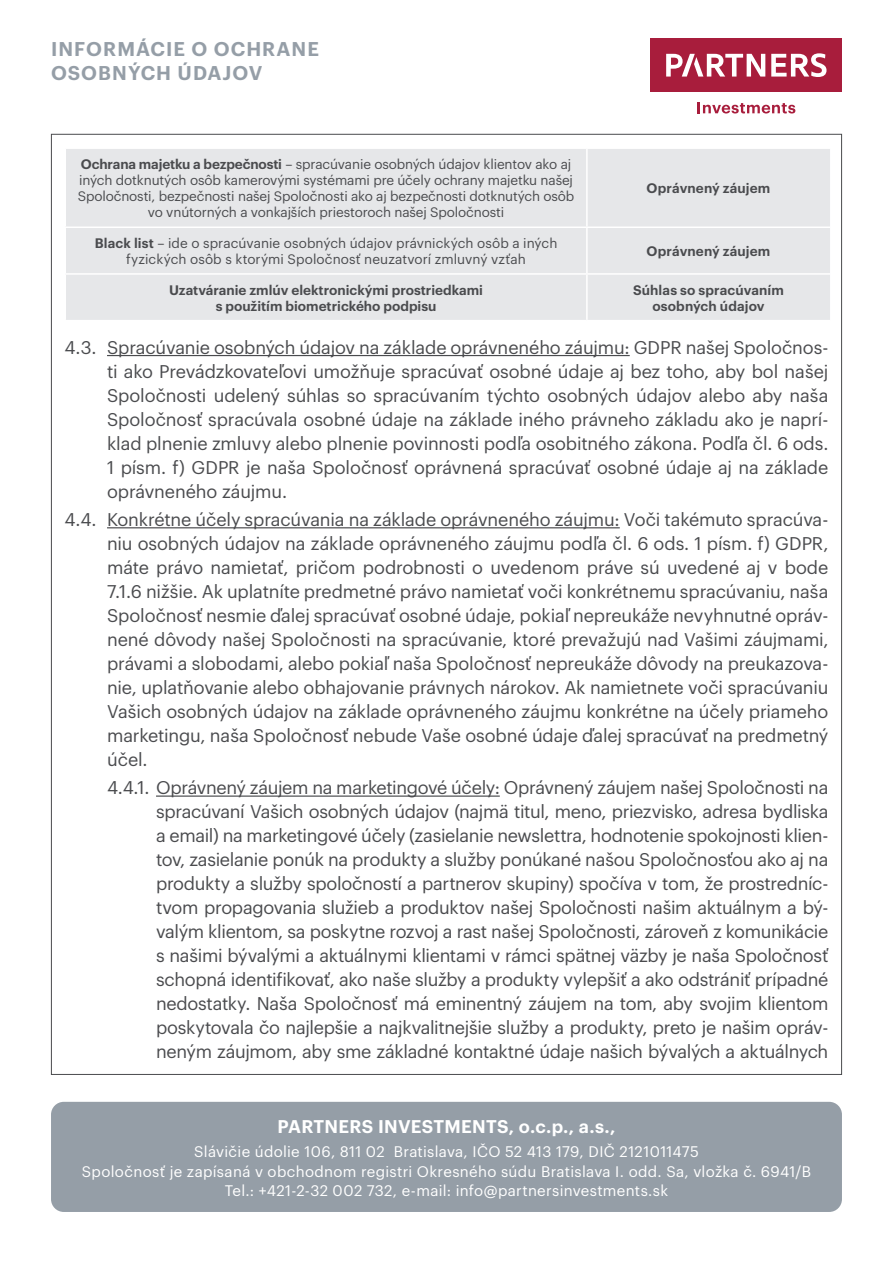
<style>
.page{position:relative;width:893px;height:1263px;background:#fff}
.page>*{position:absolute;margin:0;border:0;box-sizing:border-box;transform-origin:0 0}
.t1{font:600 19.5px/23.4px "Graphik";letter-spacing:.055em;color:#959ea7}
.t2{font:18px/24px "Graphik";letter-spacing:-.01em;color:#4a4b4e;text-align:justify}
.t3{font:600 18px "Graphik";letter-spacing:.01em;color:#fff}
.t4{font:15px/19.5px "Graphik";letter-spacing:.02em;color:#fff;text-align:center}
.t5{font:13.5px/16.2px "Graphik";letter-spacing:-.01em;color:#4a4b4e;text-align:center}
.t6{font:600 13.5px/16.2px "Graphik";color:#4a4b4e;text-align:center}
.s1{font-weight:600}
</style>
<div class="page">
<div style="left:651px;top:38px;width:191px;height:54px;background:#a81d3c"></div>
<svg style="left:771px;top:53px;width:55px;height:24px"></svg>
<svg style="left:666px;top:54px;width:99px;height:23px"></svg>
<svg style="left:698px;top:102px;width:97px;height:11px"></svg>
<div style="left:51px;top:1102px;width:791px;height:110px;background:#959ea7;border-radius:13px"></div>
<hr style="left:107px;top:355px;width:523px;height:1px;background:#4a4b4e">
<hr style="left:107px;top:527px;width:513px;height:1px;background:#4a4b4e">
<hr style="left:156px;top:795px;width:344px;height:2px;background:#4a4b4e">
<div style="left:66px;top:149px;width:764px;height:171px;background:#e6e7e9"></div>
<hr style="left:587px;top:226px;width:243px;height:2px;background:#fff">
<hr style="left:587px;top:273px;width:243px;height:2px;background:#fff">
<hr style="left:586px;top:149px;width:2px;height:77px;background:#fff">
<hr style="left:65px;top:226px;width:522px;height:2px;background:#fff">
<hr style="left:586px;top:228px;width:2px;height:45px;background:#fff">
<hr style="left:65px;top:273px;width:522px;height:2px;background:#fff">
<hr style="left:586px;top:275px;width:2px;height:45px;background:#fff">
<p class="t1" style="left:51px;top:36px;width:269px">INFORMÁCIE O OCHRANE<br>OSOBNÝCH ÚDAJOV</p>
<p class="t5" style="left:78px;top:155px;width:498px"><span class="s1">Ochrana majetku a bezpečnosti</span> – spracúvanie osobných údajov klientov ako aj iných dotknutých osôb kamerovými systémami pre účely ochrany majetku našej Spoločnosti, bezpečnosti našej Spoločnosti ako aj bezpečnosti dotknutých osôb vo vnútorných a vonkajších priestoroch našej Spoločnosti</p>
<p class="t6" style="left:647px;top:179px;width:125px">Oprávnený záujem</p>
<p class="t5" style="left:95px;top:234px;width:464px"><span class="s1">Black list</span> – ide o spracúvanie osobných údajov právnických osôb a iných fyzických osôb s ktorými Spoločnosť neuzatvorí zmluvný vzťah</p>
<p class="t6" style="left:647px;top:242px;width:125px">Oprávnený záujem</p>
<p class="t6" style="left:169px;top:280px;width:315px">Uzatváranie zmlúv elektronickými prostriedkami s použitím biometrického podpisu</p>
<p class="t6" style="left:633px;top:280px;width:152px">Súhlas so spracúvaním osobných údajov</p>
<p class="t2" style="left:107px;top:334px;width:723px;text-indent:-43px">4.3. Spracúvanie osobných údajov na základe oprávneného záujmu: GDPR našej Spoločnos&shy;ti ako Prevádzkovateľovi umožňuje spracúvať osobné údaje aj bez toho, aby bol našej Spoločnosti udelený súhlas so spracúvaním týchto osobných údajov alebo aby naša Spoločnosť spracúvala osobné údaje na základe iného právneho základu ako je naprí&shy;klad plnenie zmluvy alebo plnenie povinnosti podľa osobitného zákona. Podľa čl. 6 ods.<br>1 písm. f) GDPR je naša Spoločnosť oprávnená spracúvať osobné údaje aj na základe oprávneného záujmu.</p>
<p class="t2" style="left:107px;top:506px;width:723px;text-indent:-43px">4.4. Konkrétne účely spracúvania na základe oprávneného záujmu: Voči takémuto spracúva&shy;niu osobných údajov na základe oprávneného záujmu podľa čl. 6 ods. 1 písm. f) GDPR, máte právo namietať, pričom podrobnosti o uvedenom práve sú uvedené aj v bode 7.1.6 nižšie. Ak uplatníte predmetné právo namietať voči konkrétnemu spracúvaniu, naša Spoločnosť nesmie ďalej spracúvať osobné údaje, pokiaľ nepreukáže nevyhnutné opráv&shy;nené dôvody našej Spoločnosti na spracúvanie, ktoré prevažujú nad Vašimi záujmami, právami a slobodami, alebo pokiaľ naša Spoločnosť nepreukáže dôvody na preukazova&shy;nie, uplatňovanie alebo obhajovanie právnych nárokov. Ak namietnete voči spracúvaniu Vašich osobných údajov na základe oprávneného záujmu konkrétne na účely priameho marketingu, naša Spoločnosť nebude Vaše osobné údaje ďalej spracúvať na predmetný účel.</p>
<p class="t2" style="left:156px;top:774px;width:674px;text-indent:-49px">4.4.1. Oprávnený záujem na marketingové účely: Oprávnený záujem našej Spoločnosti na spracúvaní Vašich osobných údajov (najmä titul, meno, priezvisko, adresa bydliska a email) na marketingové účely (zasielanie newslettra, hodnotenie spokojnosti klien&shy;tov, zasielanie ponúk na produkty a služby ponúkané našou Spoločnosťou ako aj na produkty a služby spoločností a partnerov skupiny) spočíva v tom, že prostredníc&shy;tvom propagovania služieb a produktov našej Spoločnosti našim aktuálnym a bý&shy;valým klientom, sa poskytne rozvoj a rast našej Spoločnosti, zároveň z komunikácie s našimi bývalými a aktuálnymi klientami v rámci spätnej väzby je naša Spoločnosť schopná identifikovať, ako naše služby a produkty vylepšiť a ako odstrániť prípadné nedostatky. Naša Spoločnosť má eminentný záujem na tom, aby svojim klientom poskytovala čo najlepšie a najkvalitnejšie služby a produkty, preto je našim opráv&shy;neným záujmom, aby sme základné kontaktné údaje našich bývalých a aktuálnych</p>
<p class="t3" style="left:278px;top:1113px;width:339px">PARTNERS INVESTMENTS, o.c.p., a.s.,</p>
<p class="t4" style="left:82px;top:1141px;width:731px">Slávičie údolie 106, 811 02 Bratislava, IČO 52 413 179, DIČ 2121011475<br>Spoločnosť je zapísaná v obchodnom registri Okresného súdu Bratislava I. odd. Sa, vložka č. 6941/B<br>Tel.: +421-2-32 002 732, e-mail: info@partnersinvestments.sk</p>
</div>
